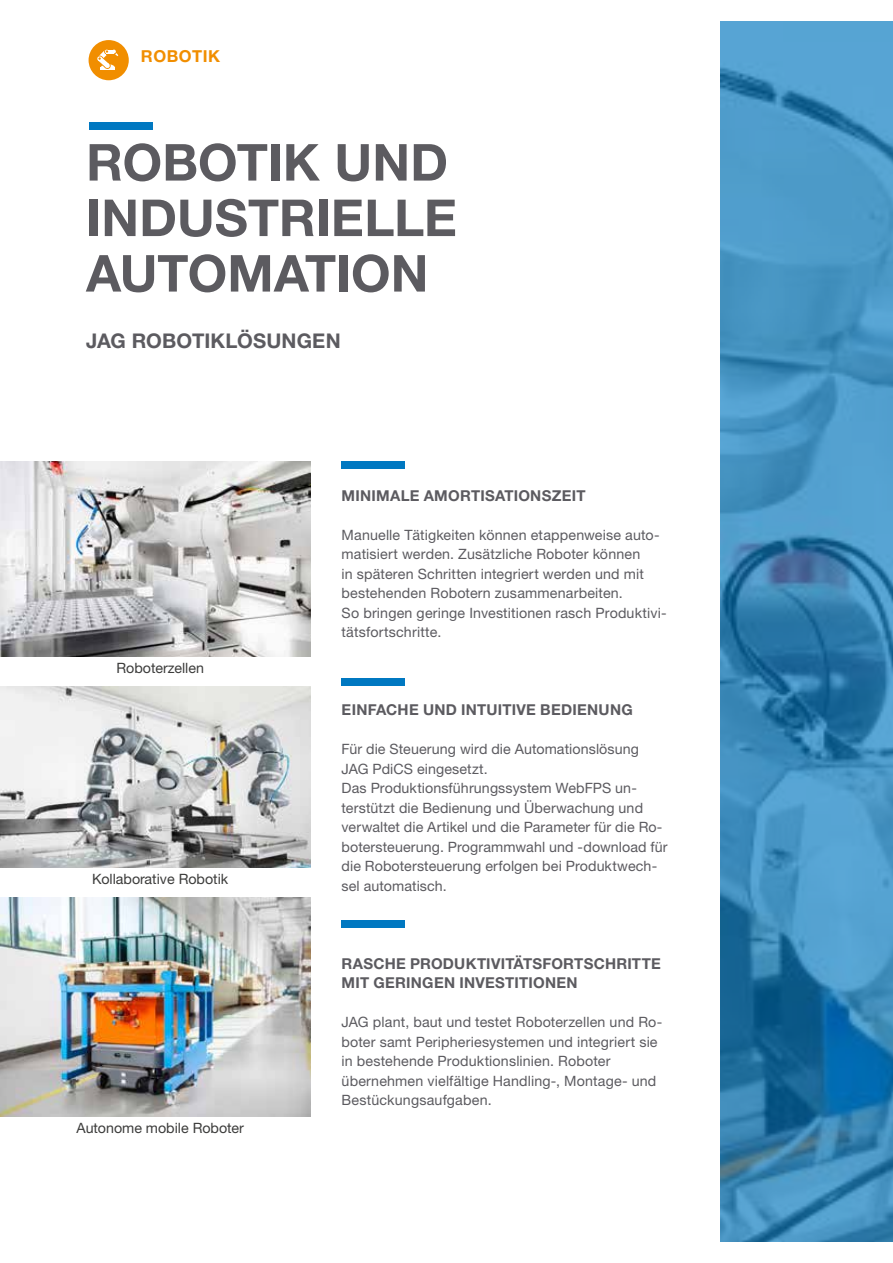
<style>
.page{position:relative;width:893px;height:1263px;background:#fff}
.page>*{position:absolute;margin:0;border:0;box-sizing:border-box;transform-origin:0 0}
.t1{font:700 51px/55.5px "Helvetica Neue LTW1 G";color:#5c5b60}
.t2{font:700 20.25px "Helvetica Neue LTW1 G";letter-spacing:.005em;color:#5c5b60}
.t3{font:700 16.5px "Helvetica Neue LTW1 G";letter-spacing:.03em;color:#f18e00}
.t4{font:700 15px/19.5px "Helvetica Neue LTW1 G";letter-spacing:.015em;color:#5c5b60}
.t5{font:14.25px/19.5px "Helvetica Neue LTW1 G";letter-spacing:.01em;color:#5c5b60}
.t6{font:14.25px "Helvetica Neue LTW1 G";color:#3c3c3b}
</style>
<div class="page">
<svg style="left:720px;top:21px;width:173px;height:1221px;background:#3e8bbb"></svg>
<img style="left:0;top:687px;width:310px;height:180px">
<img style="left:0;top:462px;width:310px;height:195px">
<div style="left:89px;top:40px;width:40px;height:40px;background:#f18e00;border-radius:50%"></div>
<svg style="left:97px;top:49px;width:21px;height:21px"></svg>
<div style="left:89px;top:122px;width:63px;height:8px;background:#0078c1"></div>
<img style="left:0;top:897px;width:310px;height:220px">
<div style="left:342px;top:678px;width:63px;height:7px;background:#0078c1"></div>
<div style="left:342px;top:462px;width:63px;height:7px;background:#0078c1"></div>
<div style="left:342px;top:920px;width:63px;height:7px;background:#0078c1"></div>
<p class="t3" style="left:141px;top:45px;width:81px">ROBOTIK</p>
<h1 class="t1" style="left:86px;top:134px;width:372px">ROBOTIK UND<br>INDUSTRIELLE<br>AUTOMATION</h1>
<h2 class="t2" style="left:86px;top:328px;width:256px">JAG ROBOTIKLÖSUNGEN</h2>
<p class="t6" style="left:116px;top:659px;width:89px">Roboterzellen</p>
<p class="t6" style="left:92px;top:870px;width:138px">Kollaborative Robotik</p>
<p class="t6" style="left:76px;top:1119px;width:169px">Autonome mobile Roboter</p>
<p class="t4" style="left:342px;top:485px;width:245px">MINIMALE AMORTISATIONSZEIT</p>
<p class="t5" style="left:342px;top:525px;width:327px">Manuelle Tätigkeiten können etappenweise auto&shy;matisiert werden. Zusätzliche Roboter können<br>in späteren Schritten integriert werden und mit bestehenden Robotern zusammenarbeiten.<br>So bringen geringe Investitionen rasch Produktivi&shy;tätsfortschritte.</p>
<p class="t4" style="left:342px;top:700px;width:293px">EINFACHE UND INTUITIVE BEDIENUNG</p>
<p class="t5" style="left:342px;top:739px;width:328px">Für die Steuerung wird die Automationslösung JAG PdiCS eingesetzt.<br>Das Produktionsführungssystem WebFPS un&shy;terstützt die Bedienung und Überwachung und verwaltet die Artikel und die Parameter für die Ro&shy;botersteuerung. Programmwahl und -download für die Robotersteuerung erfolgen bei Produktwech&shy;sel automatisch.</p>
<p class="t4" style="left:342px;top:953px;width:321px">RASCHE PRODUKTIVITÄTSFORTSCHRITTE<br>MIT GERINGEN INVESTITIONEN</p>
<p class="t5" style="left:342px;top:1012px;width:322px">JAG plant, baut und testet Roboterzellen und Ro&shy;boter samt Peripheriesystemen und integriert sie in bestehende Produktionslinien. Roboter übernehmen vielfältige Handling-, Montage- und Bestückungsaufgaben.</p>
</div>
